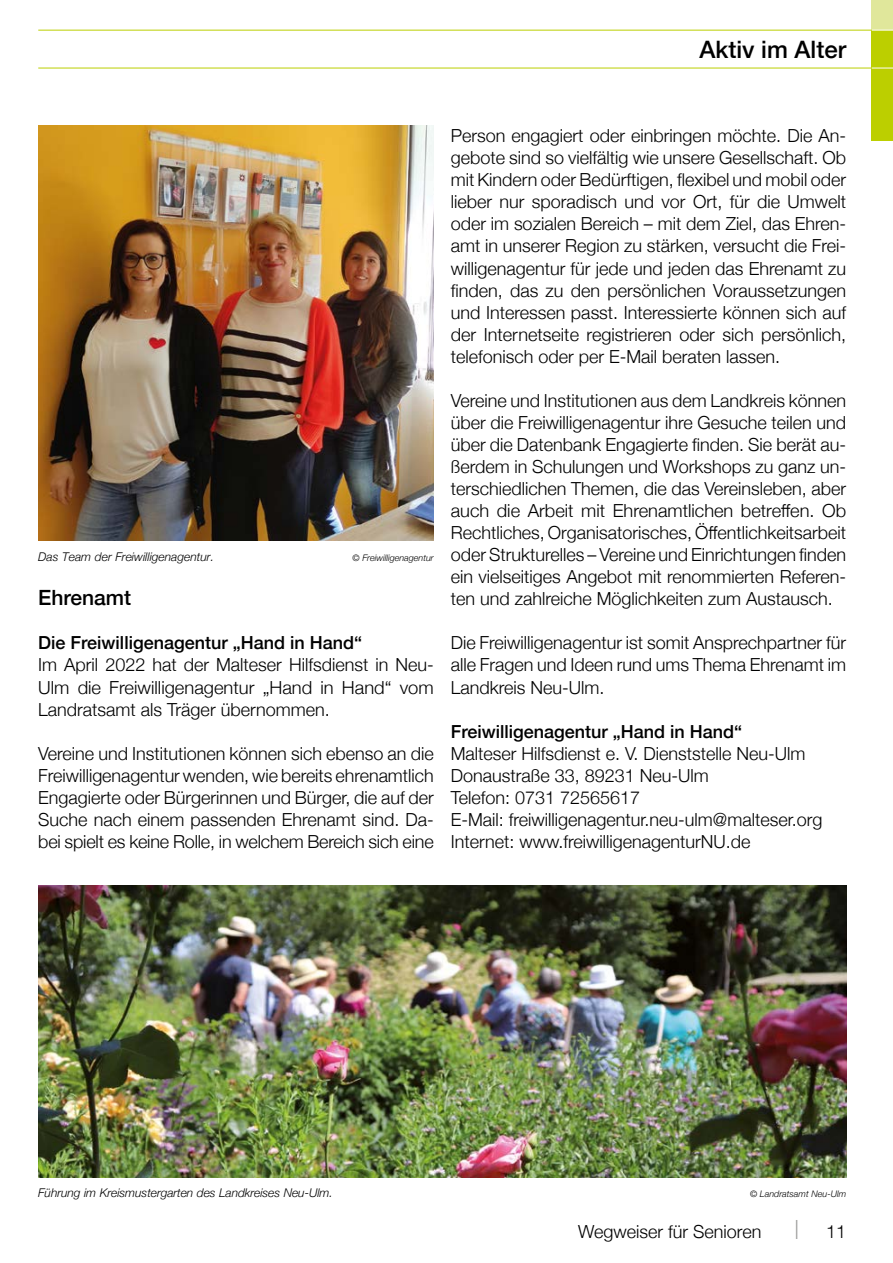
<style>
.page{position:relative;width:893px;height:1263px;background:#fff}
.page>*{position:absolute;margin:0;border:0;box-sizing:border-box;transform-origin:0 0}
.t1{font:500 24px "Helvetica Neue";color:#000}
.t2{font:500 21px "Helvetica Neue";color:#000}
.t3{font:300 18px/22px "Helvetica Neue";color:#000;text-align:justify}
.t4{font:500 18px "Helvetica Neue";color:#000}
.t5{font:italic 300 12px "Helvetica Neue";letter-spacing:-.005em;color:#000}
.t6{font:italic 300 9px "Helvetica Neue";color:#000}
.s1{font-size:26.4px;color:#9d9d9c}
</style>
<div class="page">
<div style="left:872px;top:0;width:21px;height:30px;background:#e0e79b"></div>
<div style="left:872px;top:30px;width:21px;height:110px;background:#bccf00"></div>
<hr style="left:38px;top:30px;width:834px;height:1px;background:#bccf00">
<hr style="left:38px;top:68px;width:834px;height:1px;background:#bccf00">
<svg style="left:872px;top:68px;width:21px;height:1px"></svg>
<svg style="left:872px;top:30px;width:21px;height:1px"></svg>
<img style="left:38px;top:125px;width:396px;height:416px">
<img style="left:38px;top:885px;width:808px;height:293px">
<h1 class="t1" style="left:699px;top:31px;width:148px">Aktiv im Alter</h1>
<p class="t5" style="left:38px;top:547px;width:177px">Das Team der Freiwilligenagentur.</p>
<p class="t6" style="left:352px;top:551px;width:83px">© Freiwilligenagentur</p>
<p class="t2" style="left:38px;top:581px;width:94px">Ehrenamt</p>
<p class="t4" style="left:38px;top:628px;width:325px">Die Freiwilligenagentur „Hand in Hand“</p>
<p class="t3" style="left:38px;top:653px;width:397px">Im April 2022 hat der Malteser Hilfsdienst in Neu-Ulm die Freiwilligenagentur „Hand in Hand“ vom Landratsamt als Träger übernommen.</p>
<p class="t3" style="left:38px;top:741px;width:397px">Vereine und Institutionen können sich ebenso an die Freiwilligenagentur wenden, wie bereits ehrenamtlich Engagierte oder Bürgerinnen und Bürger, die auf der Suche nach einem passenden Ehrenamt sind. Da&shy;bei spielt es keine Rolle, in welchem Bereich sich eine</p>
<p class="t3" style="left:451px;top:123px;width:397px">Person engagiert oder einbringen möchte. Die An&shy;gebote sind so vielfältig wie unsere Gesellschaft. Ob mit Kindern oder Bedürftigen, flexibel und mobil oder lieber nur sporadisch und vor Ort, für die Umwelt oder im sozialen Bereich – mit dem Ziel, das Ehren&shy;amt in unserer Region zu stärken, versucht die Frei&shy;willigenagentur für jede und jeden das Ehrenamt zu finden, das zu den persönlichen Voraussetzungen und Interessen passt. Interessierte können sich auf der Internetseite registrieren oder sich persönlich, telefonisch oder per E-Mail beraten lassen.</p>
<p class="t3" style="left:451px;top:388px;width:397px">Vereine und Institutionen aus dem Landkreis können über die Freiwilligenagentur ihre Gesuche teilen und über die Datenbank Engagierte finden. Sie berät au&shy;ßerdem in Schulungen und Workshops zu ganz un&shy;terschiedlichen Themen, die das Vereinsleben, aber auch die Arbeit mit Ehrenamtlichen betreffen. Ob Rechtliches, Organisatorisches, Öffentlichkeitsarbeit oder Strukturelles – Vereine und Einrichtungen finden ein vielseitiges Angebot mit renommierten Referen&shy;ten und zahlreiche Möglichkeiten zum Austausch.</p>
<p class="t3" style="left:451px;top:631px;width:397px">Die Freiwilligenagentur ist somit Ansprechpartner für alle Fragen und Ideen rund ums Thema Ehrenamt im Landkreis Neu-Ulm.</p>
<p class="t4" style="left:451px;top:717px;width:293px">Freiwilligenagentur „Hand in Hand“</p>
<p class="t3" style="left:451px;top:741px;width:373px;text-align:left">Malteser Hilfsdienst e. V. Dienststelle Neu-Ulm Donaustraße 33, 89231 Neu-Ulm<br>Telefon: 0731 72565617<br>E-Mail: freiwilligenagentur.neu-ulm@malteser.org Internet: www.freiwilligenagenturNU.de</p>
<p class="t5" style="left:38px;top:1183px;width:296px">Führung im Kreismustergarten des Landkreises Neu-Ulm.</p>
<p class="t6" style="left:750px;top:1186px;width:98px">© Landratsamt Neu-Ulm</p>
<p class="t3" style="left:578px;top:1219px;width:185px">Wegweiser für Senioren</p>
<p class="t3" style="left:795px;top:1219px;width:53px"><span class="s1">I</span> 11</p>
</div>
